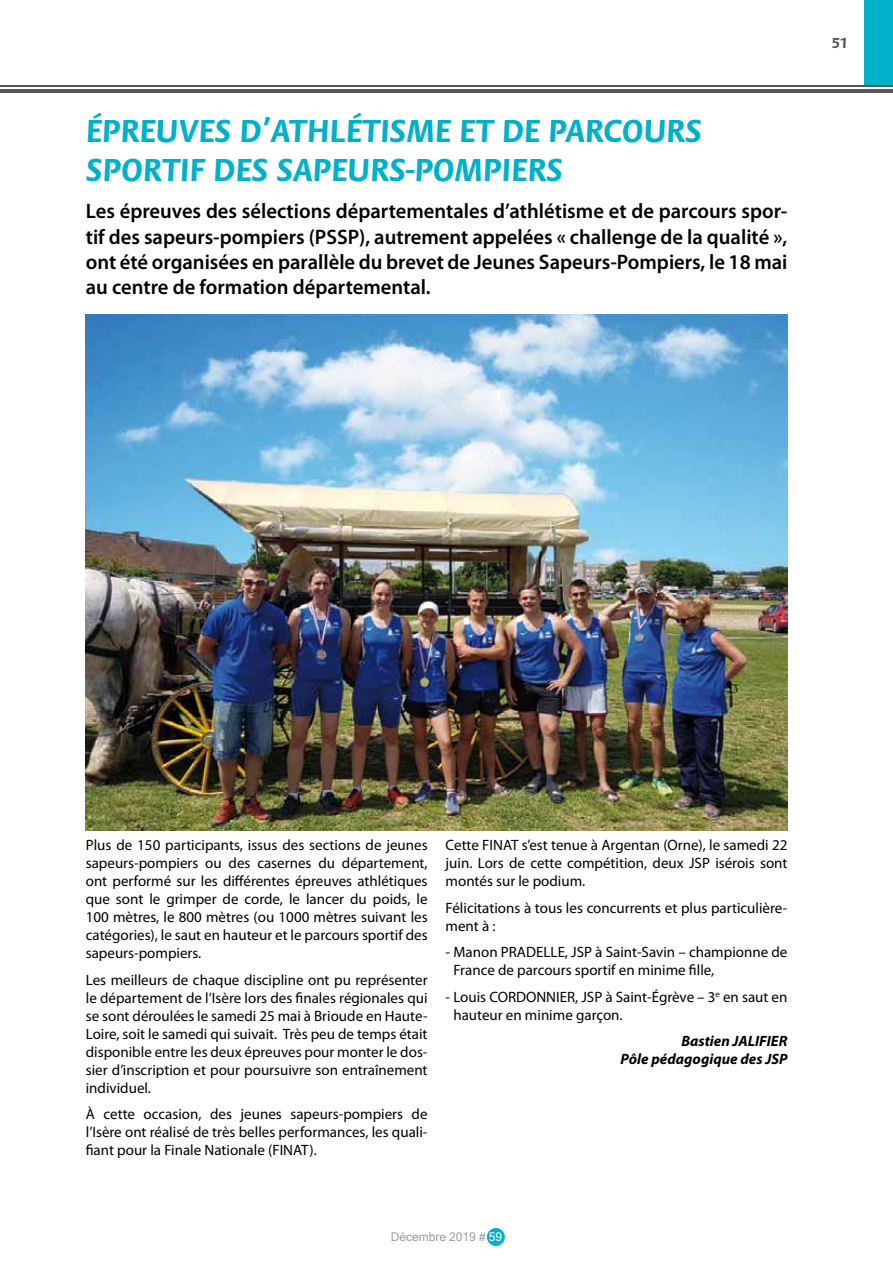
<style>
.page{position:relative;width:893px;height:1263px;background:#fff}
.page>*{position:absolute;margin:0;border:0;box-sizing:border-box;transform-origin:0 0}
.t1{font:700 33px/39.6px "Flora ITC";color:#00b1c9}
.t2{font:600 21px/25.2px "Myriad Pro";color:#000;text-align:justify}
.t3{font:15px/18px "Myriad Pro";color:#000;text-align:justify}
.t4{font:italic 700 15px/18px "Myriad Pro";color:#000;text-align:right}
.t5{font:700 15px "Flora ITC";color:#58585a}
.t6{font:12px "Microsoft Sans Serif";color:#9c9e9f}
.s1{color:#fff}
</style>
<div class="page">
<div style="left:865px;top:0;width:28px;height:85px;background:#00b1c9"></div>
<hr style="left:0;top:85px;width:893px;height:2px;background:#58585a">
<hr style="left:0;top:89px;width:893px;height:4px;background:#58585a">
<div style="left:487px;top:1228px;width:18px;height:18px;background:#00b1c9;border-radius:50%"></div>
<img style="left:86px;top:314px;width:701px;height:516px">
<h1 class="t1" style="left:86px;top:111px;width:618px">ÉPREUVES D’ATHLÉTISME ET DE PARCOURS<br>SPORTIF DES SAPEURS-POMPIERS</h1>
<p class="t2" style="left:86px;top:198px;width:703px">Les épreuves des sélections départementales d’athlétisme et de parcours spor&shy;tif des sapeurs-pompiers (PSSP), autrement appelées « challenge de la qualité », ont été organisées en parallèle du brevet de Jeunes Sapeurs-Pompiers, le 18 mai au centre de formation départemental.</p>
<p class="t5" style="left:832px;top:34px;width:18px">51</p>
<p class="t3" style="left:86px;top:836px;width:343px">Plus de 150 participants, issus des sections de jeunes sapeurs-pompiers ou des casernes du département, ont performé sur les différentes épreuves athlétiques que sont le grimper de corde, le lancer du poids, le 100 mètres, le 800 mètres (ou 1000 mètres suivant les catégories), le saut en hauteur et le parcours sportif des sapeurs-pompiers.</p>
<p class="t3" style="left:86px;top:970px;width:343px">Les meilleurs de chaque discipline ont pu représenter le département de l’Isère lors des finales régionales qui se sont déroulées le samedi 25 mai à Brioude en Haute-Loire, soit le samedi qui suivait. Très peu de temps était disponible entre les deux épreuves pour monter le dos&shy;sier d’inscription et pour poursuivre son entraînement individuel.</p>
<p class="t3" style="left:86px;top:1105px;width:343px">À cette occasion, des jeunes sapeurs-pompiers de l’Isère ont réalisé de très belles performances, les quali&shy;fiant pour la Finale Nationale (FINAT).</p>
<p class="t3" style="left:446px;top:836px;width:343px">Cette FINAT s’est tenue à Argentan (Orne), le samedi 22 juin. Lors de cette compétition, deux JSP isérois sont montés sur le podium.</p>
<p class="t3" style="left:446px;top:898px;width:343px">Félicitations à tous les concurrents et plus particulière&shy;ment à :</p>
<p class="t3" style="left:453px;top:943px;width:335px;text-indent:-8px">- Manon PRADELLE, JSP à Saint-Savin – championne de<br>France de parcours sportif en minime fille,</p>
<p class="t3" style="left:453px;top:987px;width:335px;text-indent:-8px">- Louis CORDONNIER, JSP à Saint-Égrève – 3<sup>e</sup> en saut en hauteur en minime garçon.</p>
<p class="t4" style="left:621px;top:1031px;width:168px">Bastien JALIFIER<br>Pôle pédagogique des JSP</p>
<p class="t6" style="left:391px;top:1230px;width:113px">Décembre 2019 # <span class="s1">59</span></p>
</div>
